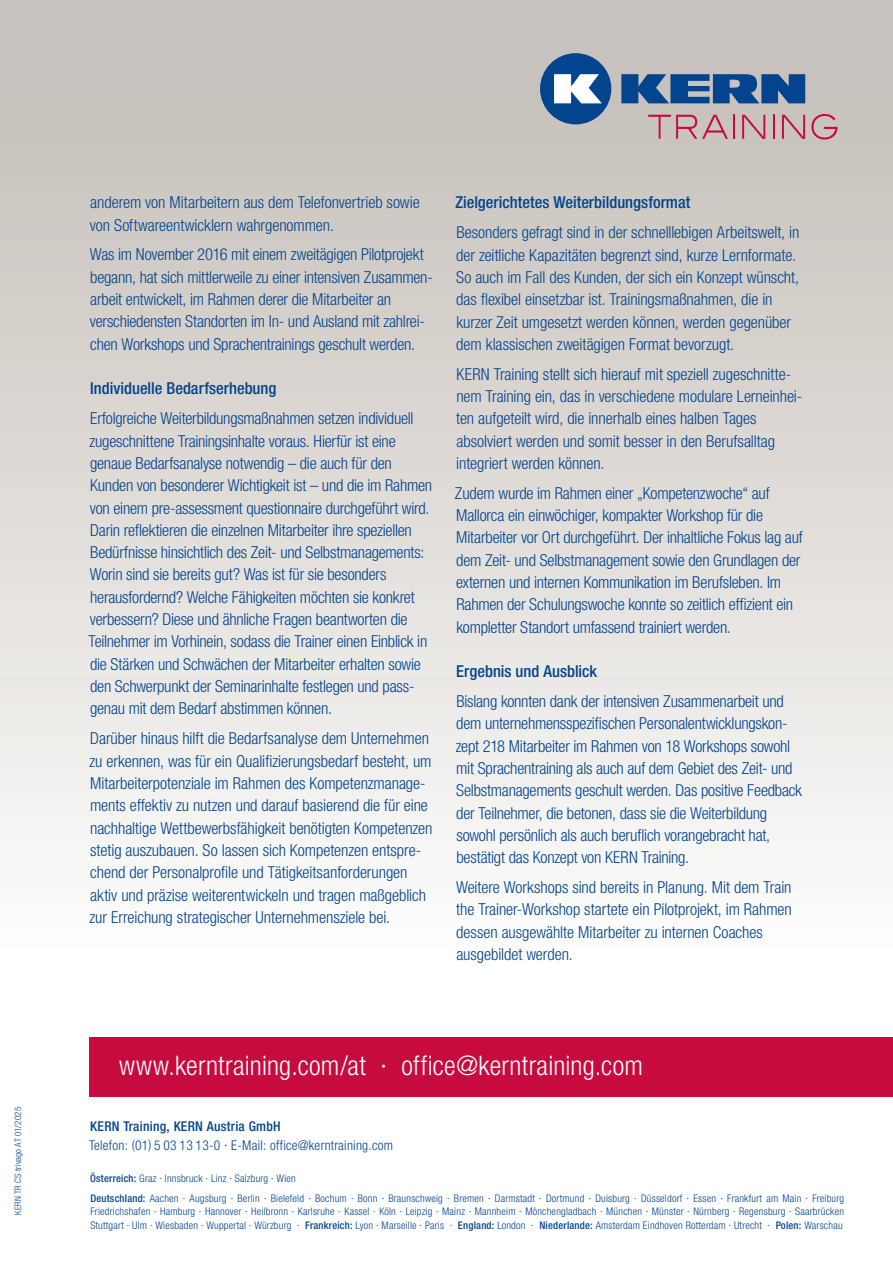
<style>
.page{position:relative;width:893px;height:1263px;background:#fff}
.page>*{position:absolute;margin:0;border:0;box-sizing:border-box;transform-origin:0 0}
.t1{font:300 condensed 27px "Helvetica Neue LTW1 G";letter-spacing:.01em;color:#fff}
.t2{font:300 condensed 16.5px/22.4px "Helvetica Neue LTW1 G";letter-spacing:-.01em;color:#02448d}
.t3{font:500 condensed 16.5px "Helvetica Neue LTW1 G";color:#02448d}
.t4{font:300 condensed 13.5px "Helvetica Neue LTW1 G";letter-spacing:.02em;color:#02448d}
.t5{font:500 condensed 13.5px "Helvetica Neue LTW1 G";letter-spacing:.02em;color:#02448d}
.t6{font:300 condensed 10.5px/20.2px "Helvetica Neue LTW1 G";letter-spacing:.02em;color:#02448d}
.t7{font:300 condensed 9px "Helvetica Neue LTW1 G";letter-spacing:.02em;color:#02448d}
.s1{font-weight:500}
</style>
<div class="page">
<div style="left:0;top:0;width:893px;height:1263px;background:linear-gradient(to bottom,#c5beb8,#fff)"></div>
<svg style="left:648px;top:115px;width:80px;height:24px;background:#c99ea5"></svg>
<hr style="left:733px;top:115px;width:2px;height:24px;background:#c80b3e">
<svg style="left:742px;top:115px;width:23px;height:24px"></svg>
<hr style="left:773px;top:115px;width:2px;height:24px;background:#c80b3e">
<svg style="left:782px;top:115px;width:23px;height:24px"></svg>
<svg style="left:811px;top:114px;width:27px;height:26px"></svg>
<svg style="left:621px;top:74px;width:184px;height:29px;background:#2d5f97"></svg>
<svg style="left:540px;top:53px;width:71px;height:71px"></svg>
<div style="left:89px;top:1037px;width:804px;height:60px;background:#c80b3e"></div>
<p class="t7" style="left:13px;top:1215px;width:110px;rotate:-90deg">KERN TR CS trivago AT 01/2025</p>
<p class="t2" style="left:90px;top:191px;width:331px">anderem von Mitarbeitern aus dem Telefonvertrieb sowie von Softwareentwicklern wahrgenommen.</p>
<p class="t2" style="left:90px;top:244px;width:345px">Was im November 2016 mit einem zweitägigen Pilotprojekt begann, hat sich mittlerweile zu einer intensiven Zusammen&shy;arbeit entwickelt, im Rahmen derer die Mitarbeiter an verschiedensten Standorten im In- und Ausland mit zahlrei&shy;chen Workshops und Sprachentrainings geschult werden.</p>
<p class="t3" style="left:90px;top:379px;width:188px">Individuelle Bedarfserhebung</p>
<p class="t2" style="left:89px;top:407px;width:345px">Erfolgreiche Weiterbildungsmaßnahmen setzen individuell zugeschnittene Trainingsinhalte voraus. Hierfür ist eine genaue Bedarfsanalyse notwendig – die auch für den Kunden von besonderer Wichtigkeit ist – und die im Rahmen von einem pre-assessment questionnaire durchgeführt wird.<br>Darin reflektieren die einzelnen Mitarbeiter ihre speziellen Bedürfnisse hinsichtlich des Zeit- und Selbstmanagements:<br>Worin sind sie bereits gut? Was ist für sie besonders herausfordernd? Welche Fähigkeiten möchten sie konkret verbessern? Diese und ähnliche Fragen beantworten die Teilnehmer im Vorhinein, sodass die Trainer einen Einblick in die Stärken und Schwächen der Mitarbeiter erhalten sowie den Schwerpunkt der Seminarinhalte festlegen und pass&shy;genau mit dem Bedarf abstimmen können.</p>
<p class="t2" style="left:90px;top:727px;width:344px">Darüber hinaus hilft die Bedarfsanalyse dem Unternehmen zu erkennen, was für ein Qualifizierungsbedarf besteht, um Mitarbeiterpotenziale im Rahmen des Kompetenzmanage&shy;ments effektiv zu nutzen und darauf basierend die für eine nachhaltige Wettbewerbsfähigkeit benötigten Kompetenzen stetig auszubauen. So lassen sich Kompetenzen entspre&shy;chend der Personalprofile und Tätigkeitsanforderungen aktiv und präzise weiterentwickeln und tragen maßgeblich zur Erreichung strategischer Unternehmensziele bei.</p>
<p class="t3" style="left:455px;top:193px;width:236px">Zielgerichtetes Weiterbildungsformat</p>
<p class="t2" style="left:456px;top:221px;width:345px">Besonders gefragt sind in der schnelllebigen Arbeitswelt, in der zeitliche Kapazitäten begrenzt sind, kurze Lernformate.<br>So auch im Fall des Kunden, der sich ein Konzept wünscht, das flexibel einsetzbar ist. Trainingsmaßnahmen, die in kurzer Zeit umgesetzt werden können, werden gegenüber dem klassischen zweitägigen Format bevorzugt.</p>
<p class="t2" style="left:456px;top:363px;width:348px">KERN Training stellt sich hierauf mit speziell zugeschnitte&shy;nem Training ein, das in verschiedene modulare Lerneinhei&shy;ten aufgeteilt wird, die innerhalb eines halben Tages absolviert werden und somit besser in den Berufsalltag integriert werden können.</p>
<p class="t2" style="left:455px;top:482px;width:349px">Zudem wurde im Rahmen einer „Kompetenzwoche“ auf Mallorca ein einwöchiger, kompakter Workshop für die Mitarbeiter vor Ort durchgeführt. Der inhaltliche Fokus lag auf dem Zeit- und Selbstmanagement sowie den Grundlagen der externen und internen Kommunikation im Berufsleben. Im Rahmen der Schulungswoche konnte so zeitlich effizient ein kompletter Standort umfassend trainiert werden.</p>
<p class="t3" style="left:456px;top:661px;width:142px">Ergebnis und Ausblick</p>
<p class="t2" style="left:456px;top:690px;width:348px">Bislang konnten dank der intensiven Zusammenarbeit und dem unternehmensspezifischen Personalentwicklungskon&shy;zept 218 Mitarbeiter im Rahmen von 18 Workshops sowohl mit Sprachentraining als auch auf dem Gebiet des Zeit- und Selbstmanagements geschult werden. Das positive Feedback der Teilnehmer, die betonen, dass sie die Weiterbildung sowohl persönlich als auch beruflich vorangebracht hat, bestätigt das Konzept von KERN Training.</p>
<p class="t2" style="left:456px;top:876px;width:337px">Weitere Workshops sind bereits in Planung. Mit dem Train the Trainer-Workshop startete ein Pilotprojekt, im Rahmen dessen ausgewählte Mitarbeiter zu internen Coaches ausgebildet werden.</p>
<h1 class="t1" style="left:119px;top:1050px;width:525px">www.kerntraining.com/at · office@kerntraining.com</h1>
<p class="t5" style="left:90px;top:1118px;width:192px">KERN Training, KERN Austria GmbH</p>
<p class="t4" style="left:89px;top:1137px;width:306px">Telefon: (01) 5 03 13 13-0 · E-Mail: office@kerntraining.com</p>
<p class="t6" style="left:90px;top:1168px;width:755px"><span class="s1">Österreich:</span> Graz · Innsbruck · Linz · Salzburg · Wien<br><span class="s1">Deutschland:</span> Aachen · Augsburg · Berlin · Bielefeld · Bochum · Bonn · Braunschweig · Bremen · Darmstadt · Dortmund · Duisburg · Düsseldorf · Essen · Frankfurt am Main · Freiburg</p>
<p class="t6" style="left:90px;top:1205px;width:755px;line-height:13.5px">Friedrichshafen · Hamburg · Hannover · Heilbronn · Karlsruhe · Kassel · Köln · Leipzig · Mainz · Mannheim · Mönchengladbach · München · Münster · Nürnberg · Regensburg · Saarbrücken<br>Stuttgart · Ulm · Wiesbaden · Wuppertal · Würzburg · <span class="s1">Frankreich:</span> Lyon · Marseille · Paris · -<span class="s1">England:</span> London · <span class="s1">Niederlande:</span> Amsterdam Eindhoven Rotterdam · Utrecht · -<span class="s1">Polen:</span> Warschau</p>
</div>
